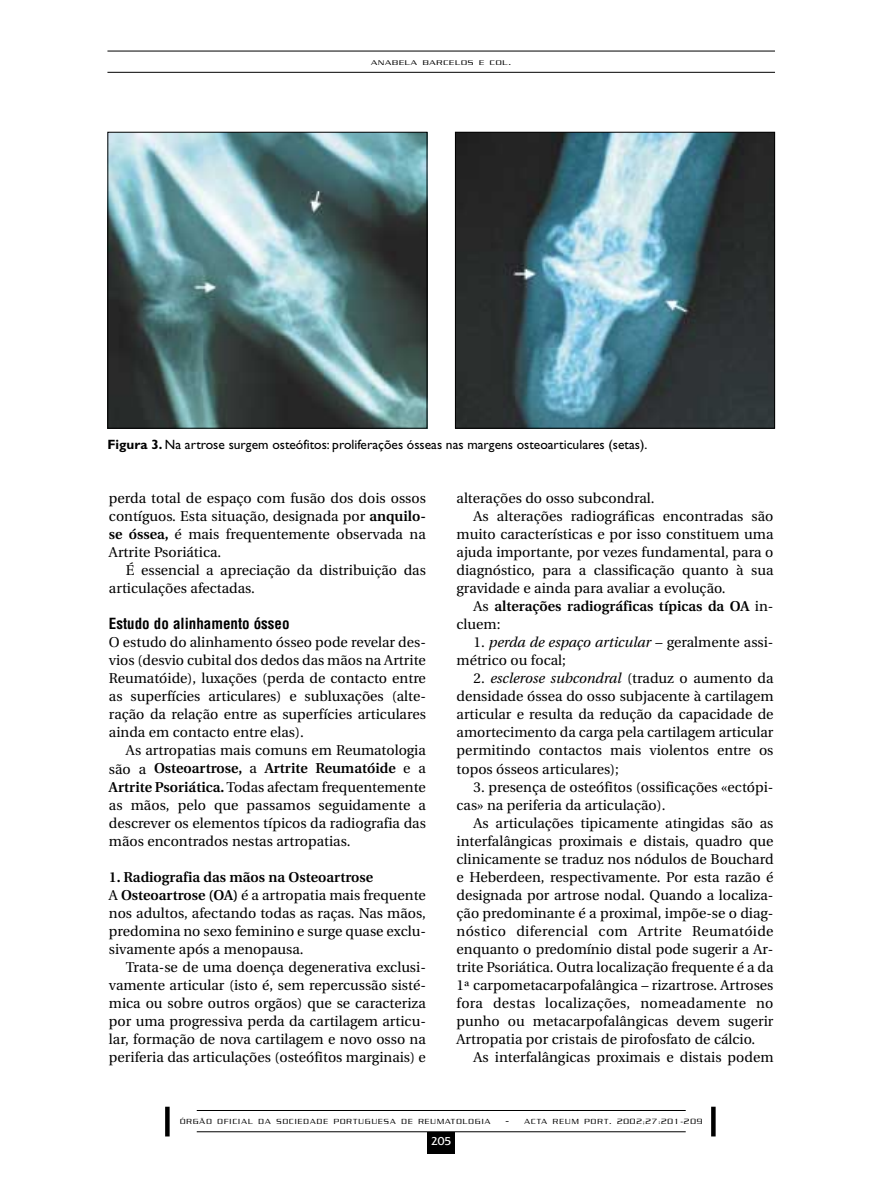
<style>
.page{position:relative;width:879px;height:1190px;background:#fff}
.page>*{position:absolute;margin:0;border:0;box-sizing:border-box;transform-origin:0 0}
.t1{font:700 condensed 15px "Helvetica";color:#000}
.t2{font:14.25px/18px "Utopia";color:#000;text-align:justify}
.t3{font:600 14.25px "Utopia";color:#000}
.t4{font:13.5px "Gill Sans";color:#000}
.t5{font:12px "Friz Quadrata";color:#fff}
.t6{font:7.5px "Julius";letter-spacing:.11em;color:#000}
.t7{font:7.35px "Julius";letter-spacing:.15em;color:#000}
.t8{font:6.75px "Julius";letter-spacing:.1em;color:#000;scale:1.2 1}
.s1{font-size:9px}
.s2{font-weight:700}
.s3{font-weight:600}
.s4{font-weight:400}
.s5{font-style:italic}
.s6{font-size:9.75px}
.s7{font-size:7.35px}
</style>
<div class="page">
<hr style="left:197px;top:1110px;width:489px;height:1px;background:#000">
<hr style="left:197px;top:1131px;width:489px;height:1px;background:#000">
<div style="left:427px;top:1132px;width:28px;height:21px;background:#000"></div>
<div style="left:165px;top:1106px;width:5px;height:30px;background:#000"></div>
<div style="left:711px;top:1106px;width:5px;height:30px;background:#000"></div>
<hr style="left:107px;top:51px;width:668px;height:1px;background:#000">
<hr style="left:107px;top:72px;width:668px;height:1px;background:#000">
<img style="left:109px;top:134px;width:316px;height:292px">
<div style="left:107px;top:132px;width:320px;height:296px;border:1px solid #000"></div>
<img style="left:457px;top:134px;width:316px;height:292px">
<div style="left:455px;top:132px;width:320px;height:296px;border:1px solid #000"></div>
<p class="t8" style="left:371px;top:60px;width:118px">ANABELA BARCELOS E COL<span class="s1">.</span></p>
<p class="t4" style="left:107px;top:440px;width:541px"><span class="s2">Figura 3.</span> Na artrose surgem osteófitos: proliferações ósseas nas margens osteoarticulares (setas).</p>
<p class="t2" style="left:109px;top:491px;width:318px">perda total de espaço com fusão dos dois ossos contíguos. Esta situação, designada por <span class="s3">anquilo&shy;se óssea,</span> é mais frequentemente observada na Artrite Psoriática.</p>
<p class="t2" style="left:109px;top:563px;width:318px;text-indent:17px">É essencial a apreciação da distribuição das articulações afectadas.</p>
<p class="t1" style="left:109px;top:618px;width:182px">Estudo do alinhamento ósseo</p>
<p class="t2" style="left:109px;top:635px;width:318px">O estudo do alinhamento ósseo pode revelar des&shy;vios (desvio cubital dos dedos das mãos na Artrite Reumatóide), luxações (perda de contacto entre as superfícies articulares) e subluxações (alte&shy;ração da relação entre as superfícies articulares ainda em contacto entre elas).</p>
<p class="t2" style="left:109px;top:743px;width:318px;text-indent:17px">As artropatias mais comuns em Reumatologia são a <span class="s3">Osteoartrose,</span> a <span class="s3">Artrite Reumatóide</span> e a <span class="s3">Artrite Psoriática.</span>Todas afectam frequentemente as mãos, pelo que passamos seguidamente a descrever os elementos típicos da radiografia das mãos encontrados nestas artropatias.</p>
<p class="t2" style="left:109px;top:869px;width:318px;text-align:left"><span class="s3">1. Radiografia das mãos na Osteoartrose<br></span>A <span class="s3">Osteoartrose (OA)</span> é a artropatia mais frequente nos adultos, afectando todas as raças. Nas mãos, predomina no sexo feminino e surge quase exclu&shy;sivamente após a menopausa.</p>
<p class="t2" style="left:109px;top:959px;width:318px;text-indent:17px">Trata-se de uma doença degenerativa exclusi&shy;vamente articular (isto é, sem repercussão sisté&shy;mica ou sobre outros orgãos) que se caracteriza por uma progressiva perda da cartilagem articu&shy;lar, formação de nova cartilagem e novo osso na periferia das articulações (osteófitos marginais) e</p>
<p class="t2" style="left:457px;top:491px;width:200px">alterações do osso subcondral.</p>
<p class="t2" style="left:474px;top:509px;width:301px">As alterações radiográficas encontradas são</p>
<p class="t2" style="left:457px;top:527px;width:318px">muito características e por isso constituem uma</p>
<p class="t2" style="left:457px;top:545px;width:318px">ajuda importante, por vezes fundamental, para o</p>
<p class="t2" style="left:457px;top:563px;width:318px">diagnóstico, para a classificação quanto à sua</p>
<p class="t2" style="left:457px;top:581px;width:271px">gravidade e ainda para avaliar a evolução.</p>
<p class="t3" style="left:474px;top:601px;width:301px"><span class="s4">As</span> alterações radiográficas típicas da OA <span class="s4">in-</span></p>
<p class="t2" style="left:457px;top:617px;width:45px">cluem:</p>
<p class="t2" style="left:457px;top:635px;width:318px;text-indent:17px">1. <span class="s5">perda de espaço articular</span> – geralmente assi&shy;métrico ou focal;</p>
<p class="t2" style="left:457px;top:671px;width:318px;text-indent:17px">2. <span class="s5">esclerose subcondral</span> (traduz o aumento da densidade óssea do osso subjacente à cartilagem articular e resulta da redução da capacidade de amortecimento da carga pela cartilagem articular permitindo contactos mais violentos entre os topos ósseos articulares);</p>
<p class="t2" style="left:457px;top:779px;width:318px;text-indent:17px">3. presença de osteófitos (ossificações «ectópi&shy;cas» na periferia da articulação).</p>
<p class="t2" style="left:457px;top:815px;width:318px;text-indent:17px">As articulações tipicamente atingidas são as interfalângicas proximais e distais, quadro que clinicamente se traduz nos nódulos de Bouchard e Heberdeen, respectivamente. Por esta razão é designada por artrose nodal. Quando a localiza&shy;ção predominante é a proximal, impõe-se o diag&shy;nóstico diferencial com Artrite Reumatóide enquanto o predomínio distal pode sugerir a Ar&shy;trite Psoriática. Outra localização frequente é a da 1ª carpometacarpofalângica – rizartrose. Artroses fora destas localizações, nomeadamente no punho ou metacarpofalângicas devem sugerir Artropatia por cristais de pirofosfato de cálcio.</p>
<p class="t2" style="left:474px;top:1049px;width:301px">As interfalângicas proximais e distais podem</p>
<p class="t7" style="left:180px;top:1119px;width:312px">ÓRGÃO OFICIAL DA SOCIEDADE PORTUGUESA DE REUMATOLOGIA</p>
<p class="t6" style="left:506px;top:1119px;width:198px"><span class="s6">-</span> <span class="s7">ACTA REUM PORT</span><span class="s6">.</span> 2002;27:201-209</p>
<p class="t5" style="left:431px;top:1137px;width:22px">205</p>
</div>
